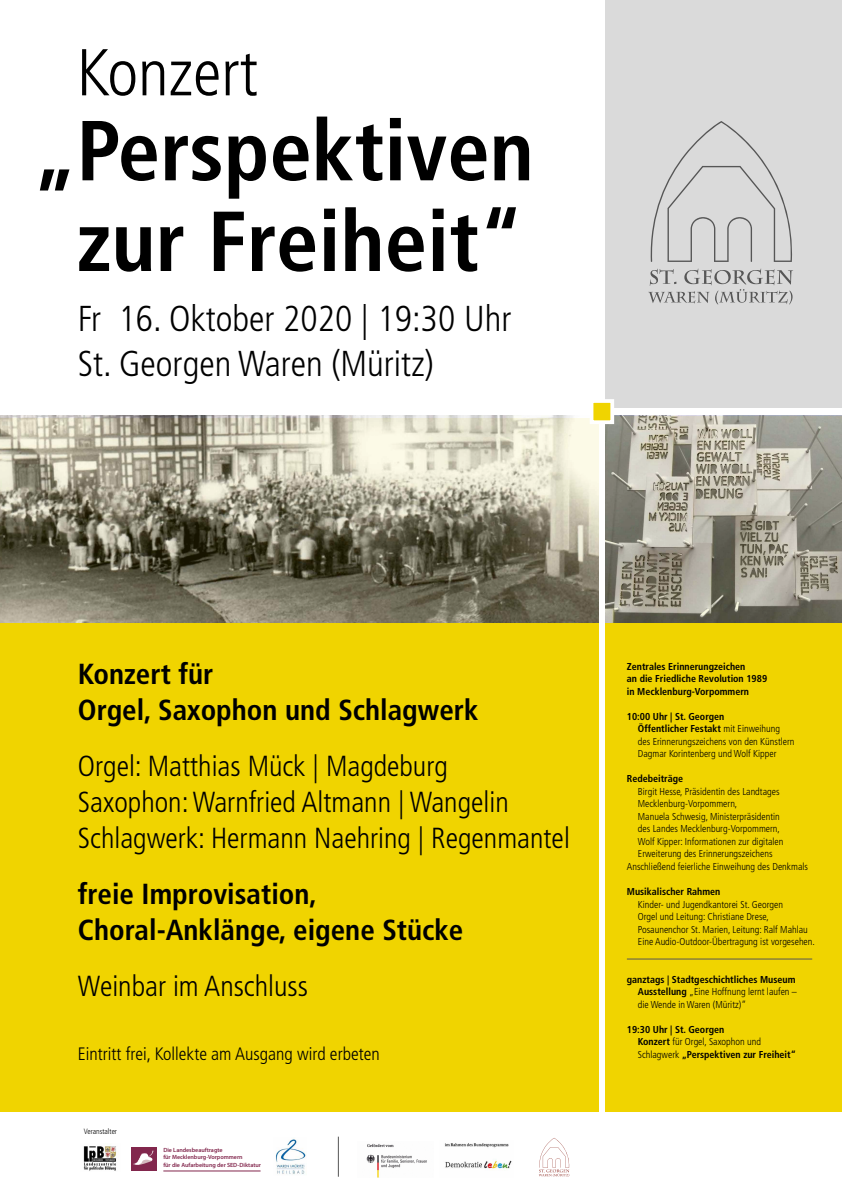
<style>
.page{position:relative;width:842px;height:1191px;background:#fff}
.page>*{position:absolute;margin:0;border:0;box-sizing:border-box;transform-origin:0 0}
.t1{font:700 condensed 85px/90.7px "Frutiger";color:#000;text-align:center}
.t2{font:300 condensed 66.1px "Frutiger";color:#000}
.t3{font:300 condensed 36px/44.6px "Frutiger";color:#000}
.t4{font:300 condensed 29px/36px "Frutiger";color:#000}
.t5{font:700 condensed 29px/36px "Frutiger";color:#000}
.t6{font:300 condensed 18px "Frutiger";color:#000}
.t7{font:300 condensed 10px/12.5px "Frutiger";color:#000}
.t8{font:700 condensed 10px/12.5px "Frutiger";color:#000}
.t9{font:300 condensed 7.7px "Frutiger";color:#000}
.t10{font:600 6px/7.4px "Myriad Pro";letter-spacing:-.005em;color:#82274d}
.s1{font-weight:700}
.s2{font-weight:300}
</style>
<div class="page">
<div style="left:605px;top:416px;width:237px;height:695px;background:#f0d400"></div>
<div style="left:605px;top:0;width:237px;height:407px;background:#dadada"></div>
<div style="left:0;top:418px;width:598px;height:693px;background:#f0d400"></div>
<svg style="left:648px;top:269px;width:145px;height:35px"></svg>
<svg style="left:650px;top:121px;width:142px;height:141px"></svg>
<img style="left:0;top:416px;width:598px;height:206px">
<img style="left:605px;top:416px;width:237px;height:206px">
<div style="left:590px;top:399px;width:24px;height:25px;background:#f0d400;border:4px solid #fff"></div>
<hr style="left:627px;top:958px;width:185px;height:1px;background:#565656">
<img style="left:366px;top:1143px;width:61px;height:34px">
<img style="left:444px;top:1143px;width:68px;height:27px">
<img style="left:275px;top:1139px;width:31px;height:36px">
<svg style="left:539px;top:1138px;width:30px;height:38px"></svg>
<img style="left:83px;top:1146px;width:34px;height:25px">
<div style="left:131px;top:1147px;width:26px;height:24px;background:#82274d"></div>
<svg style="left:133px;top:1150px;width:20px;height:14px"></svg>
<hr style="left:163px;top:1170px;width:98px;height:1px;background:#82274d">
<hr style="left:338px;top:1136px;width:1px;height:40px;background:#565656">
<h2 class="t2" style="left:77px;top:35px;width:183px">Konzert</h2>
<h1 class="t1" style="left:33px;top:106px;width:503px">„Perspektiven zur Freiheit“</h1>
<h3 class="t3" style="left:78px;top:297px;width:435px">Fr 16. Oktober 2020 | 19:30 Uhr<br>St. Georgen Waren (Müritz)</h3>
<h3 class="t5" style="left:78px;top:655px;width:402px">Konzert für<br>Orgel, Saxophon und Schlagwerk</h3>
<h3 class="t4" style="left:78px;top:748px;width:493px">Orgel: Matthias Mück | Magdeburg<br>Saxophon: Warnfried Altmann | Wangelin<br>Schlagwerk: Hermann Naehring | Regenmantel</h3>
<h3 class="t5" style="left:78px;top:875px;width:387px">freie Improvisation,<br>Choral-Anklänge, eigene Stücke</h3>
<h3 class="t4" style="left:78px;top:968px;width:231px">Weinbar im Anschluss</h3>
<h3 class="t6" style="left:78px;top:1043px;width:303px">Eintritt frei, Kollekte am Ausgang wird erbeten</h3>
<p class="t9" style="left:84px;top:1127px;width:35px">Veranstalter</p>
<p class="t10" style="left:163px;top:1146px;width:99px">Die Landesbeauftragte<br>für Mecklenburg-Vorpommern<br>für die Aufarbeitung der SED-Diktatur</p>
<p class="t8" style="left:627px;top:660px;width:142px">Zentrales Erinnerungzeichen<br>an die Friedliche Revolution 1989 in Mecklenburg-Vorpommern</p>
<p class="t7" style="left:638px;top:710px;width:158px;text-indent:-11px"><span class="s1">10:00 Uhr | St. Georgen<br>Öffentlicher Festakt</span> mit Einweihung des Erinnerungszeichens von den Künstlern Dagmar Korintenberg und Wolf Kipper</p>
<p class="t8" style="left:627px;top:772px;width:58px">Redebeiträge</p>
<p class="t7" style="left:638px;top:785px;width:143px">Birgit Hesse, Präsidentin des Landtages</p>
<p class="t7" style="left:638px;top:798px;width:101px">Mecklenburg-Vorpommern,</p>
<p class="t7" style="left:638px;top:810px;width:144px">Manuela Schwesig, Ministerpräsidentin</p>
<p class="t7" style="left:638px;top:823px;width:144px">des Landes Mecklenburg-Vorpommern,</p>
<p class="t7" style="left:638px;top:835px;width:147px">Wolf Kipper: Informationen zur digitalen</p>
<p class="t7" style="left:638px;top:848px;width:136px">Erweiterung des Erinnerungszeichens</p>
<p class="t7" style="left:627px;top:860px;width:183px">Anschließend feierliche Einweihung des Denkmals</p>
<p class="t8" style="left:627px;top:885px;width:95px">Musikalischer Rahmen</p>
<p class="t7" style="left:638px;top:898px;width:179px">Kinder- und Jugendkantorei St. Georgen<br>Orgel und Leitung: Christiane Drese, Posaunenchor St. Marien, Leitung: Ralf Mahlau Eine Audio-Outdoor-Übertragung ist vorgesehen.</p>
<p class="t7" style="left:638px;top:973px;width:161px;text-indent:-11px"><span class="s1">ganztags | Stadtgeschichtliches Museum<br>Ausstellung</span> „Eine Hoffnung lernt laufen – die Wende in Waren (Müritz)“</p>
<p class="t8" style="left:638px;top:1022px;width:160px;text-indent:-11px">19:30 Uhr | St. Georgen<br>Konzert <span class="s2">für Orgel, Saxophon und<br>Schlagwerk</span> „Perspektiven zur Freiheit“</p>
</div>
